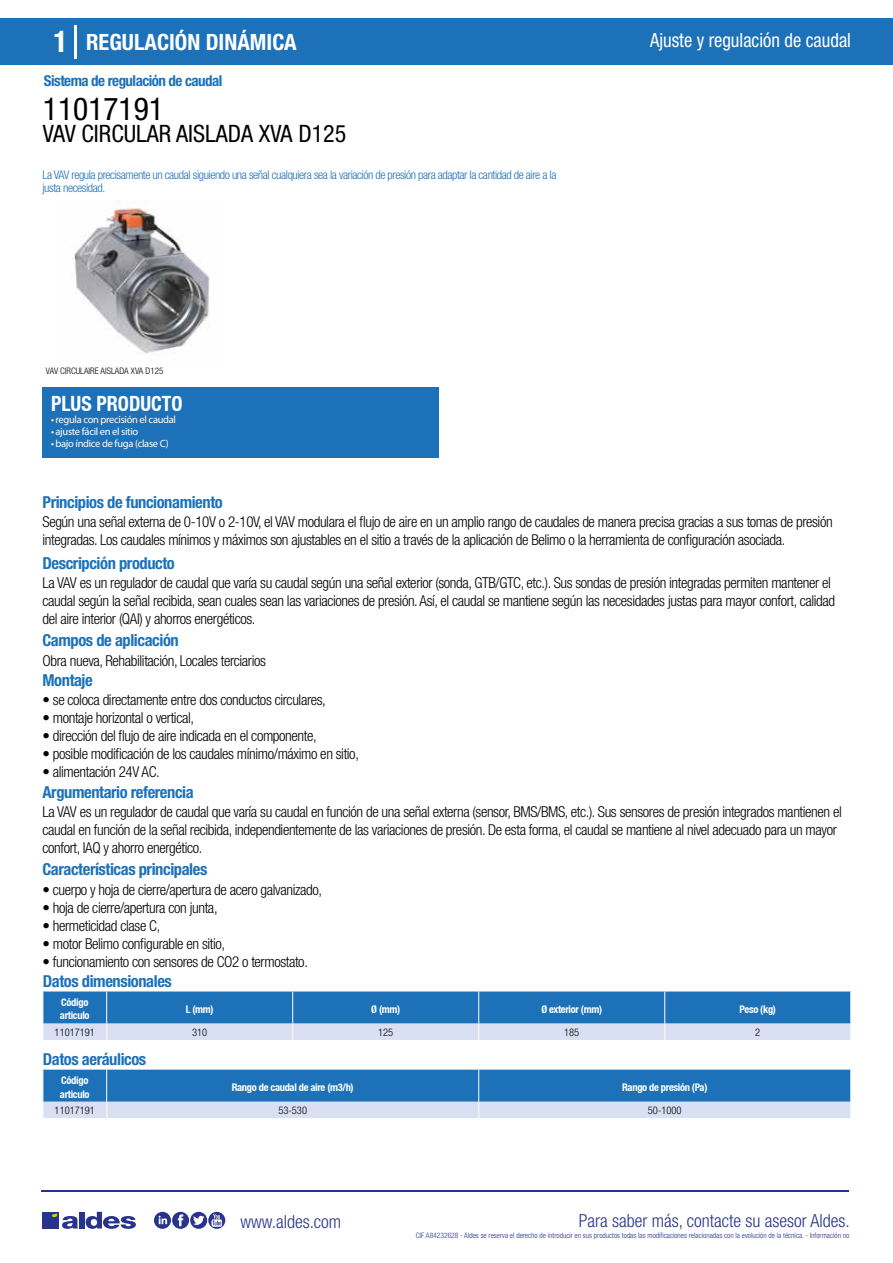
<style>
.page{position:relative;width:893px;height:1263px;background:#fff}
.page>*{position:absolute;margin:0;border:0;box-sizing:border-box;transform-origin:0 0}
.t1{font:condensed 31.5px "Helvetica Neue LT Std";color:#000}
.t2{font:condensed 24px "Helvetica Neue LT Std";color:#000}
.t3{font:700 condensed 22.5px "Helvetica Neue LT Std";color:#fff}
.t4{font:700 condensed 21px "Helvetica Neue";color:#fff;scale:.95 1}
.t5{font:condensed 19.5px "Helvetica Neue LT Std";color:#fff;scale:.95 1}
.t6{font:300 condensed 18px "Helvetica Neue";color:#28348b}
.t7{font:700 condensed 16.5px "Helvetica Neue LT Std";letter-spacing:-.025em;color:#1d71b8}
.t8{font:300 condensed 15px/18px "Helvetica Neue LT Std";letter-spacing:-.025em;color:#000}
.t9{font:700 condensed 15px "Helvetica Neue LT Std";letter-spacing:-.035em;color:#1d71b8}
.t10{font:300 condensed 12px/13.5px "Helvetica Neue LT Std";letter-spacing:-.035em;color:#1d71b8}
.t11{font:700 condensed 10.5px/13.5px "Helvetica Neue";letter-spacing:-.03em;color:#fff}
.t12{font:10.5px "Myriad Pro";letter-spacing:-.03em;color:#fff}
.t13{font:300 condensed 10.5px "Helvetica Neue";color:#000}
.t14{font:300 condensed 9px "Helvetica Neue";color:#000}
.t15{font:300 condensed 7.5px "Helvetica Neue";color:#28348b}
.s1{font-size:30px}
</style>
<div class="page">
<div style="left:0;top:18px;width:893px;height:46px;background:#1d71b8"></div>
<div style="left:43px;top:387px;width:396px;height:70px;background:#1d71b8"></div>
<hr style="left:74px;top:25px;width:2px;height:33px;background:#fff">
<svg style="left:73px;top:200px;width:137px;height:154px"></svg>
<svg style="left:43px;top:991px;width:808px;height:49px;background:#6098cd"></svg>
<svg style="left:43px;top:1070px;width:808px;height:48px;background:#5e97cc"></svg>
<hr style="left:41px;top:1190px;width:808px;height:1px;background:#28348b">
<svg style="left:154px;top:1212px;width:71px;height:17px"></svg>
<div style="left:42px;top:1212px;width:17px;height:16px;background:#28348b"></div>
<div style="left:79px;top:1212px;width:5px;height:16px;background:#28348b"></div>
<svg style="left:86px;top:1212px;width:50px;height:17px"></svg>
<svg style="left:52px;top:1213px;width:26px;height:16px"></svg>
<h3 class="t3" style="left:54px;top:28px;width:244px"><span class="s1">1</span> REGULACIÓN DINÁMICA</h3>
<h3 class="t5" style="left:650px;top:29px;width:213px">Ajuste y regulación de caudal</h3>
<p class="t9" style="left:44px;top:71px;width:180px">Sistema de regulación de caudal</p>
<h1 class="t1" style="left:43px;top:91px;width:122px">11017191</h1>
<h2 class="t2" style="left:43px;top:120px;width:305px">VAV CIRCULAR AISLADA XVA D125</h2>
<p class="t10" style="left:43px;top:167px;width:515px">La VAV regula precisamente un caudal siguiendo una señal cualquiera sea la variación de presión para adaptar la cantidad de aire a la justa necesidad.</p>
<p class="t14" style="left:46px;top:365px;width:119px">VAV CIRCULAIRE AISLADA XVA D125</p>
<h3 class="t4" style="left:51px;top:391px;width:140px">PLUS PRODUCTO</h3>
<p class="t12" style="left:51px;top:413px;width:127px">• regula con precisión el caudal</p>
<p class="t12" style="left:51px;top:425px;width:89px">• ajuste fácil en el sitio</p>
<p class="t12" style="left:51px;top:437px;width:119px">• bajo índice de fuga (clase C)</p>
<p class="t7" style="left:43px;top:492px;width:182px">Principios de funcionamiento</p>
<p class="t8" style="left:43px;top:513px;width:792px">Según una señal externa de 0-10V o 2-10V, el VAV modulara el flujo de aire en un amplio rango de caudales de manera precisa gracias a sus tomas de presión integradas. Los caudales mínimos y máximos son ajustables en el sitio a través de la aplicación de Belimo o la herramienta de configuración asociada.</p>
<p class="t8" style="left:43px;top:573px;width:794px">La VAV es un regulador de caudal que varía su caudal según una señal exterior (sonda, GTB/GTC, etc.). Sus sondas de presión integradas permiten mantener el caudal según la señal recibida, sean cuales sean las variaciones de presión. Así, el caudal se mantiene según las necesidades justas para mayor confort, calidad del aire interior (QAI) y ahorros energéticos.</p>
<p class="t8" style="left:43px;top:651px;width:225px">Obra nueva, Rehabilitación, Locales terciarios</p>
<p class="t8" style="left:43px;top:691px;width:285px">• se coloca directamente entre dos conductos circulares,</p>
<p class="t8" style="left:43px;top:709px;width:153px">• montaje horizontal o vertical,</p>
<p class="t8" style="left:43px;top:727px;width:276px">• dirección del flujo de aire indicada en el componente,</p>
<p class="t8" style="left:43px;top:745px;width:318px">• posible modificación de los caudales mínimo/máximo en sitio,</p>
<p class="t8" style="left:43px;top:763px;width:119px">• alimentación 24V AC.</p>
<p class="t7" style="left:43px;top:553px;width:134px">Descripción producto</p>
<p class="t7" style="left:43px;top:630px;width:138px">Campos de aplicación</p>
<p class="t7" style="left:43px;top:670px;width:52px">Montaje</p>
<p class="t7" style="left:43px;top:782px;width:153px">Argumentario referencia</p>
<p class="t8" style="left:43px;top:802px;width:801px">La VAV es un regulador de caudal que varía su caudal en función de una señal externa (sensor, BMS/BMS, etc.). Sus sensores de presión integrados mantienen el caudal en función de la señal recibida, independientemente de las variaciones de presión. De esta forma, el caudal se mantiene al nivel adecuado para un mayor confort, IAQ y ahorro energético.</p>
<p class="t7" style="left:43px;top:860px;width:166px">Características principales</p>
<p class="t8" style="left:43px;top:880px;width:281px">• cuerpo y hoja de cierre/apertura de acero galvanizado,</p>
<p class="t8" style="left:43px;top:898px;width:177px">• hoja de cierre/apertura con junta,</p>
<p class="t8" style="left:43px;top:916px;width:119px">• hermeticidad clase C,</p>
<p class="t8" style="left:43px;top:934px;width:184px">• motor Belimo configurable en sitio,</p>
<p class="t8" style="left:43px;top:952px;width:267px">• funcionamiento con sensores de CO2 o termostato.</p>
<p class="t7" style="left:43px;top:971px;width:130px">Datos dimensionales</p>
<p class="t11" style="left:60px;top:995px;width:31px">Código articulo</p>
<p class="t11" style="left:186px;top:1002px;width:29px">L (mm)</p>
<p class="t11" style="left:371px;top:1002px;width:30px">Ø (mm)</p>
<p class="t11" style="left:541px;top:1002px;width:62px">Ø exterior (mm)</p>
<p class="t11" style="left:740px;top:1002px;width:38px">Peso (kg)</p>
<p class="t13" style="left:55px;top:1026px;width:42px">11017191</p>
<p class="t13" style="left:192px;top:1026px;width:17px">310</p>
<p class="t13" style="left:378px;top:1026px;width:17px">125</p>
<p class="t13" style="left:564px;top:1026px;width:17px">185</p>
<p class="t13" style="left:755px;top:1026px;width:7px">2</p>
<p class="t7" style="left:43px;top:1049px;width:105px">Datos aeráulicos</p>
<p class="t11" style="left:60px;top:1073px;width:31px">Código articulo</p>
<p class="t11" style="left:232px;top:1080px;width:123px">Rango de caudal de aire (m3/h)</p>
<p class="t11" style="left:622px;top:1080px;width:87px">Rango de presión (Pa)</p>
<p class="t13" style="left:55px;top:1104px;width:42px">11017191</p>
<p class="t13" style="left:278px;top:1104px;width:30px">53-530</p>
<p class="t13" style="left:648px;top:1104px;width:35px">50-1000</p>
<p class="t6" style="left:240px;top:1211px;width:102px">www.aldes.com</p>
<p class="t6" style="left:579px;top:1211px;width:272px">Para saber más, contacte su asesor Aldes.</p>
<p class="t15" style="left:416px;top:1230px;width:435px">CIF A84232628 - Aldes se reserva el derecho de introducir en sus productos todas las modificaciones relacionadas con la evolución de la técnica. - Información no</p>
</div>
